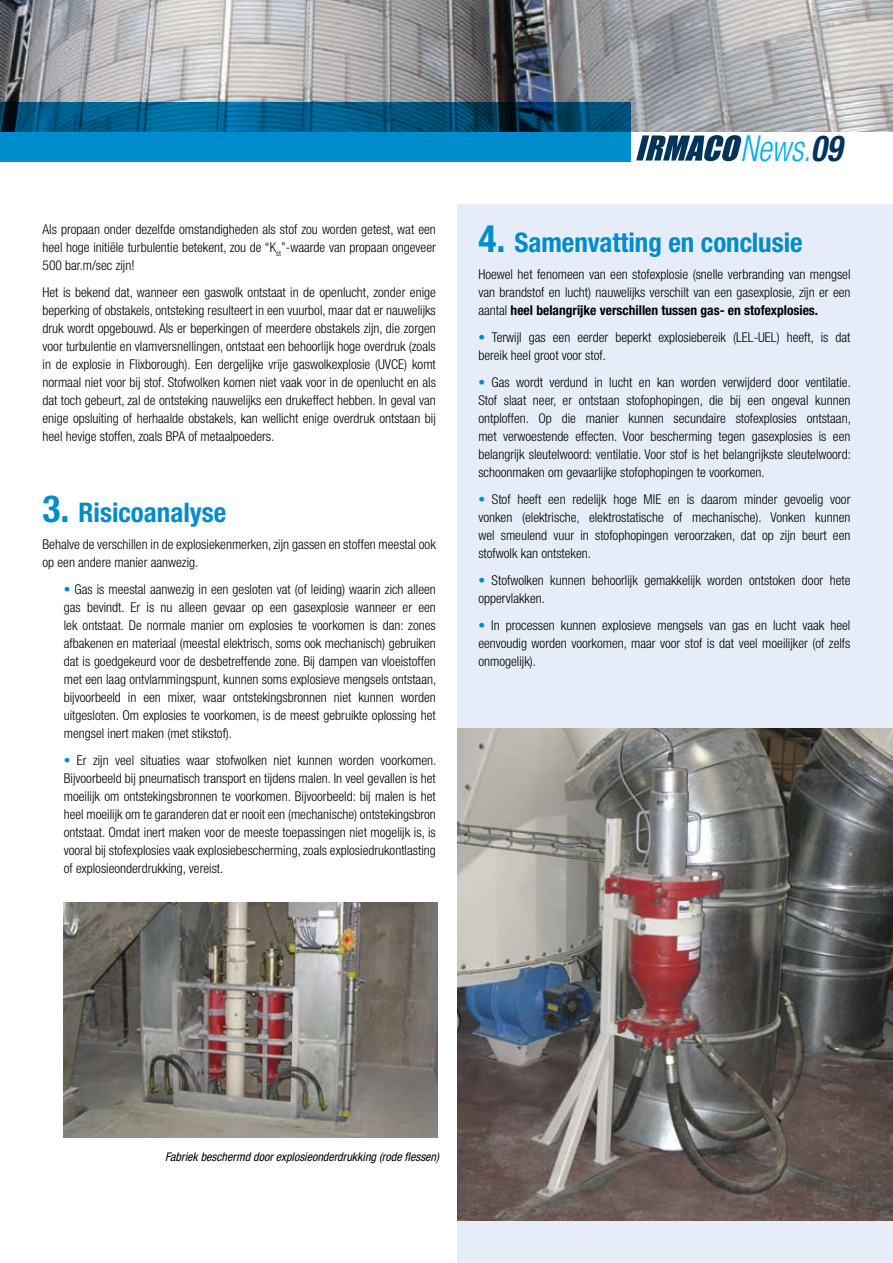
<style>
.page{position:relative;width:893px;height:1263px;background:#fff}
.page>*{position:absolute;margin:0;border:0;box-sizing:border-box;transform-origin:0 0}
.t1{font:italic 300 condensed 35.85px "Helvetica Neue LT Std";color:#00aeef;scale:.9 1}
.t2{font:700 condensed 27px "Helvetica Neue LT Std";color:#008ccd}
.t3{font:300 condensed 13.5px/18px "Helvetica Neue LT Std";color:#000;text-align:justify}
.t4{font:italic condensed 12px "Helvetica Neue LT Std";color:#000}
.s1{font-size:37.5px}
.s2{color:#008ccd}
.s3{font-weight:700;color:#00345b}
.s4{font-weight:700}
</style>
<div class="page">
<svg style="left:636px;top:135px;width:105px;height:26px"></svg>
<div style="left:458px;top:204px;width:435px;height:1059px;background:#e6edf8"></div>
<img style="left:0;top:0;width:893px;height:131px">
<svg style="left:0;top:102px;width:631px;height:60px;background:#006fa4"></svg>
<img style="left:458px;top:728px;width:435px;height:492px">
<img style="left:64px;top:902px;width:374px;height:236px">
<p class="t3" style="left:43px;top:220px;width:395px">Als propaan onder dezelfde omstandigheden als stof zou worden getest, wat een heel hoge initiële turbulentie betekent, zou de “K<sub>st</sub>”-waarde van propaan ongeveer 500 bar.m/sec zijn!</p>
<p class="t3" style="left:43px;top:283px;width:395px">Het is bekend dat, wanneer een gaswolk ontstaat in de openlucht, zonder enige beperking of obstakels, ontsteking resulteert in een vuurbol, maar dat er nauwelijks druk wordt opgebouwd. Als er beperkingen of meerdere obstakels zijn, die zorgen voor turbulentie en vlamversnellingen, ontstaat een behoorlijk hoge overdruk (zoals in de explosie in Flixborough). Een dergelijke vrije gaswolkexplosie (UVCE) komt normaal niet voor bij stof. Stofwolken komen niet vaak voor in de openlucht en als dat toch gebeurt, zal de ontsteking nauwelijks een drukeffect hebben. In geval van enige opsluiting of herhaalde obstakels, kan wellicht enige overdruk ontstaan bij heel hevige stoffen, zoals BPA of metaalpoeders.</p>
<h2 class="t2" style="left:43px;top:496px;width:185px"><span class="s1">3.</span> Risicoanalyse</h2>
<p class="t3" style="left:43px;top:535px;width:395px">Behalve de verschillen in de explosiekenmerken, zijn gassen en stoffen meestal ook op een andere manier aanwezig.</p>
<p class="t3" style="left:64px;top:580px;width:374px"><span class="s2">•</span> Gas is meestal aanwezig in een gesloten vat (of leiding) waarin zich alleen gas bevindt. Er is nu alleen gevaar op een gasexplosie wanneer er een lek ontstaat. De normale manier om explosies te voorkomen is dan: zones afbakenen en materiaal (meestal elektrisch, soms ook mechanisch) gebruiken dat is goedgekeurd voor de desbetreffende zone. Bij dampen van vloeistoffen met een laag ontvlammingspunt, kunnen soms explosieve mengsels ontstaan, bijvoorbeeld in een mixer, waar ontstekingsbronnen niet kunnen worden uitgesloten. Om explosies te voorkomen, is de meest gebruikte oplossing het mengsel inert maken (met stikstof).</p>
<p class="t3" style="left:64px;top:751px;width:374px"><span class="s2">•</span> Er zijn veel situaties waar stofwolken niet kunnen worden voorkomen.<br>Bijvoorbeeld bij pneumatisch transport en tijdens malen. In veel gevallen is het moeilijk om ontstekingsbronnen te voorkomen. Bijvoorbeeld: bij malen is het heel moeilijk om te garanderen dat er nooit een (mechanische) ontstekingsbron ontstaat. Omdat inert maken voor de meeste toepassingen niet mogelijk is, is vooral bij stofexplosies vaak explosiebescherming, zoals explosiedrukontlasting of explosieonderdrukking, vereist.</p>
<h1 class="t1" style="left:740px;top:127px;width:114px">News.<span class="s3">09</span></h1>
<h2 class="t2" style="left:478px;top:226px;width:326px"><span class="s1">4.</span> Samenvatting en conclusie</h2>
<p class="t3" style="left:478px;top:265px;width:374px">Hoewel het fenomeen van een stofexplosie (snelle verbranding van mengsel van brandstof en lucht) nauwelijks verschilt van een gasexplosie, zijn er een aantal <span class="s4">heel belangrijke verschillen tussen gas- en stofexplosies.</span></p>
<p class="t3" style="left:478px;top:328px;width:374px"><span class="s2">•</span> Terwijl gas een eerder beperkt explosiebereik (LEL-UEL) heeft, is dat bereik heel groot voor stof.</p>
<p class="t3" style="left:478px;top:373px;width:374px"><span class="s2">•</span> Gas wordt verdund in lucht en kan worden verwijderd door ventilatie.<br>Stof slaat neer, er ontstaan stofophopingen, die bij een ongeval kunnen ontploffen. Op die manier kunnen secundaire stofexplosies ontstaan, met verwoestende effecten. Voor bescherming tegen gasexplosies is een belangrijk sleutelwoord: ventilatie. Voor stof is het belangrijkste sleutelwoord: schoonmaken om gevaarlijke stofophopingen te voorkomen.</p>
<p class="t3" style="left:478px;top:490px;width:374px"><span class="s2">•</span> Stof heeft een redelijk hoge MIE en is daarom minder gevoelig voor vonken (elektrische, elektrostatische of mechanische). Vonken kunnen wel smeulend vuur in stofophopingen veroorzaken, dat op zijn beurt een stofwolk kan ontsteken.</p>
<p class="t3" style="left:478px;top:571px;width:374px"><span class="s2">•</span> Stofwolken kunnen behoorlijk gemakkelijk worden ontstoken door hete oppervlakken.</p>
<p class="t3" style="left:478px;top:616px;width:374px"><span class="s2">•</span> In processen kunnen explosieve mengsels van gas en lucht vaak heel eenvoudig worden voorkomen, maar voor stof is dat veel moeilijker (of zelfs onmogelijk).</p>
<p class="t4" style="left:165px;top:1150px;width:275px">Fabriek beschermd door explosieonderdrukking (rode flessen)</p>
</div>
